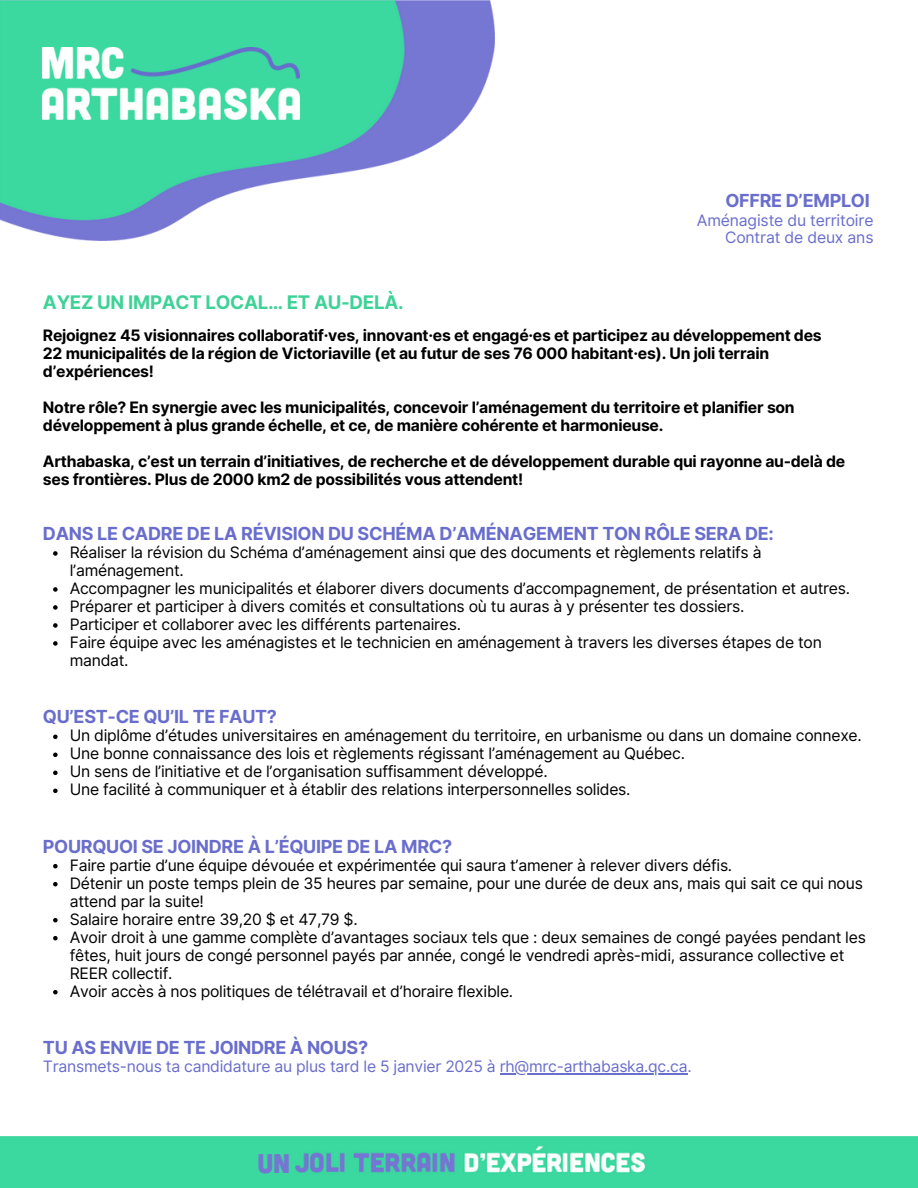
<style>
.page{position:relative;width:918px;height:1188px;background:#fff}
.page>*{position:absolute;margin:0;border:0;box-sizing:border-box;transform-origin:0 0}
.t1{font:27px "Cubano";color:#7576d2}
.t2{font:700 18.75px "Inter";letter-spacing:-.015em;color:#3ed297}
.t3{font:700 18px "Inter";letter-spacing:-.015em;color:#696dcc}
.t4{font:15.75px/18px "Inter";letter-spacing:-.015em;color:#000}
.t5{font:700 15.75px/18px "Inter";letter-spacing:-.015em;color:#000}
.t6{font:15.75px "Inter";letter-spacing:-.015em;color:#696dcc}
</style>
<div class="page">
<svg style="left:53px;top:551px;width:5px;height:5px"></svg>
<svg style="left:53px;top:587px;width:5px;height:5px"></svg>
<svg style="left:53px;top:605px;width:5px;height:5px"></svg>
<svg style="left:53px;top:623px;width:5px;height:5px"></svg>
<svg style="left:53px;top:641px;width:5px;height:5px"></svg>
<svg style="left:53px;top:735px;width:5px;height:4px"></svg>
<svg style="left:53px;top:753px;width:5px;height:4px"></svg>
<svg style="left:53px;top:771px;width:5px;height:4px"></svg>
<svg style="left:53px;top:789px;width:5px;height:4px"></svg>
<svg style="left:53px;top:864px;width:5px;height:4px"></svg>
<svg style="left:53px;top:882px;width:5px;height:4px"></svg>
<svg style="left:53px;top:918px;width:5px;height:4px"></svg>
<svg style="left:53px;top:936px;width:5px;height:4px"></svg>
<svg style="left:53px;top:990px;width:5px;height:4px"></svg>
<hr style="left:500px;top:1073px;width:187px;height:1px;background:#696dcc">
<img style="left:0;top:0;width:495px;height:241px">
<img style="left:43px;top:47px;width:256px;height:72px">
<img style="left:0;top:1136px;width:918px;height:52px">
<div style="left:19px;top:1142px;width:275px;height:41px;background:#3bd89f"></div>
<p class="t3" style="left:726px;top:189px;width:146px">OFFRE D’EMPLOI</p>
<p class="t6" style="left:697px;top:211px;width:178px">Aménagiste du territoire</p>
<p class="t6" style="left:725px;top:228px;width:150px">Contrat de deux ans</p>
<p class="t2" style="left:43px;top:291px;width:362px">AYEZ UN IMPACT LOCAL… ET AU-DELÀ.</p>
<p class="t5" style="left:43px;top:326px;width:780px">Rejoignez 45 visionnaires collaboratif·ves, innovant·es et engagé·es et participez au développement des<br>22 municipalités de la région de Victoriaville (et au futur de ses 76 000 habitant·es). Un joli terrain d’expériences!</p>
<p class="t5" style="left:43px;top:398px;width:753px">Notre rôle? En synergie avec les municipalités, concevoir l’aménagement du territoire et planifier son développement à plus grande échelle, et ce, de manière cohérente et harmonieuse.</p>
<p class="t5" style="left:43px;top:452px;width:804px">Arthabaska, c’est un terrain d’initiatives, de recherche et de développement durable qui rayonne au-delà de ses frontières. Plus de 2000 km2 de possibilités vous attendent!</p>
<p class="t3" style="left:43px;top:523px;width:733px">DANS LE CADRE DE LA RÉVISION DU SCHÉMA D’AMÉNAGEMENT TON RÔLE SERA DE:</p>
<p class="t4" style="left:70px;top:543px;width:782px">Réaliser la révision du Schéma d’aménagement ainsi que des documents et règlements relatifs à l’aménagement.<br>Accompagner les municipalités et élaborer divers documents d’accompagnement, de présentation et autres.<br>Préparer et participer à divers comités et consultations où tu auras à y présenter tes dossiers.<br>Participer et collaborer avec les différents partenaires.<br>Faire équipe avec les aménagistes et le technicien en aménagement à travers les diverses étapes de ton mandat.</p>
<p class="t3" style="left:43px;top:706px;width:236px">QU’EST-CE QU’IL TE FAUT?</p>
<p class="t4" style="left:70px;top:727px;width:794px">Un diplôme d’études universitaires en aménagement du territoire, en urbanisme ou dans un domaine connexe.<br>Une bonne connaissance des lois et règlements régissant l’aménagement au Québec.<br>Un sens de l’initiative et de l’organisation suffisamment développé.<br>Une facilité à communiquer et à établir des relations interpersonnelles solides.</p>
<p class="t3" style="left:43px;top:835px;width:411px">POURQUOI SE JOINDRE À L’ÉQUIPE DE LA MRC?</p>
<p class="t4" style="left:70px;top:856px;width:798px">Faire partie d’une équipe dévouée et expérimentée qui saura t’amener à relever divers défis.<br>Détenir un poste temps plein de 35 heures par semaine, pour une durée de deux ans, mais qui sait ce qui nous attend par la suite!<br>Salaire horaire entre 39,20 $ et 47,79 $.<br>Avoir droit à une gamme complète d’avantages sociaux tels que : deux semaines de congé payées pendant les fêtes, huit jours de congé personnel payés par année, congé le vendredi après-midi, assurance collective et REER collectif.<br>Avoir accès à nos politiques de télétravail et d’horaire flexible.</p>
<p class="t3" style="left:43px;top:1037px;width:327px">TU AS ENVIE DE TE JOINDRE À NOUS?</p>
<p class="t6" style="left:43px;top:1057px;width:650px">Transmets-nous ta candidature au plus tard le 5 janvier 2025 à rh@mrc-arthabaska.qc.ca.</p>
<p class="t1" style="left:257px;top:1146px;width:34px">Un</p>
</div>
